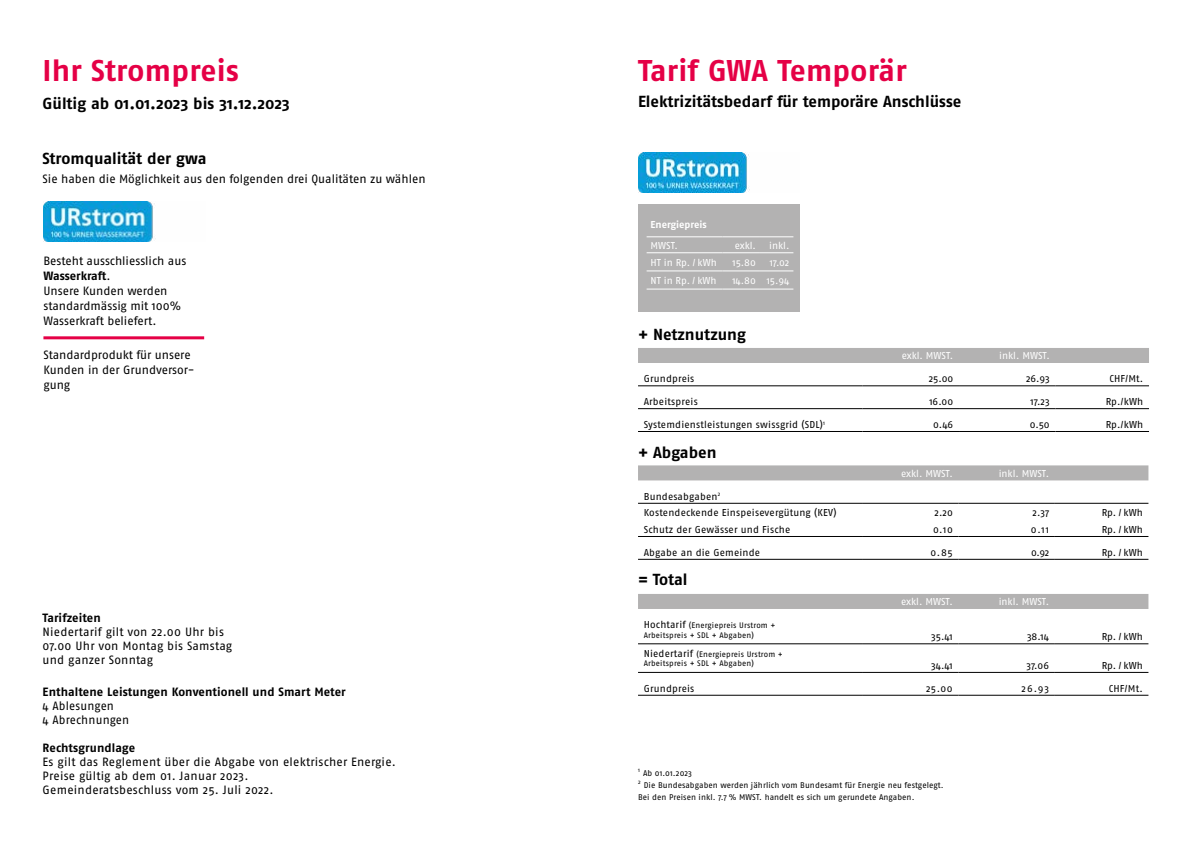
<style>
.page{position:relative;width:1191px;height:842px;background:#fff}
.page>*{position:absolute;margin:0;border:0;box-sizing:border-box;transform-origin:0 0}
.t1{font:700 30px "Fago Pro";letter-spacing:.01em;color:#e50046}
.t2{font:700 16px "Fago Pro";color:#000}
.t3{font:12px/15px "Fago Pro";color:#000}
.t4{font:12px/14px "Fago Pro";letter-spacing:.02em;color:#000}
.t5{font:700 12px "Fago Pro";letter-spacing:.005em;color:#000}
.t6{font:10px/16.6px "Fago Pro";letter-spacing:.015em;color:#000}
.t7{font:10px "Fago Pro";letter-spacing:-.005em;color:#fff}
.t8{font:700 10px "Fago Pro";color:#fff}
.t9{font:8.2px/12px "Fago Pro";letter-spacing:.005em;color:#000}
.t10{font:8px/9.6px "Fago Pro";letter-spacing:.02em;color:#000}
.s1{font-weight:700}
.s2{font-size:10px}
</style>
<div class="page">
<img style="left:43px;top:202px;width:113px;height:40px">
<hr style="left:43px;top:336px;width:161px;height:3px;background:#e50046">
<div style="left:638px;top:204px;width:161px;height:108px;background:#b3b2b2"></div>
<hr style="left:646px;top:237px;width:76px;height:1px;background:#fff">
<hr style="left:760px;top:237px;width:33px;height:1px;background:#fff">
<hr style="left:646px;top:253px;width:76px;height:1px;background:#fff">
<hr style="left:760px;top:253px;width:33px;height:1px;background:#fff">
<hr style="left:646px;top:271px;width:76px;height:1px;background:#fff">
<hr style="left:760px;top:271px;width:33px;height:1px;background:#fff">
<hr style="left:646px;top:289px;width:76px;height:1px;background:#fff">
<hr style="left:760px;top:289px;width:33px;height:1px;background:#fff">
<hr style="left:722px;top:237px;width:38px;height:1px;background:#fff">
<hr style="left:722px;top:253px;width:38px;height:1px;background:#fff">
<hr style="left:722px;top:271px;width:38px;height:1px;background:#fff">
<hr style="left:722px;top:289px;width:38px;height:1px;background:#fff">
<img style="left:638px;top:152px;width:112px;height:40px">
<div style="left:638px;top:348px;width:511px;height:15px;background:#b3b2b2"></div>
<hr style="left:638px;top:386px;width:224px;height:1px;background:#000">
<hr style="left:862px;top:386px;width:97px;height:1px;background:#000">
<hr style="left:959px;top:386px;width:96px;height:1px;background:#000">
<hr style="left:1055px;top:386px;width:94px;height:1px;background:#000">
<hr style="left:638px;top:408px;width:224px;height:1px;background:#000">
<hr style="left:862px;top:408px;width:97px;height:1px;background:#000">
<hr style="left:959px;top:408px;width:96px;height:1px;background:#000">
<hr style="left:1055px;top:408px;width:94px;height:1px;background:#000">
<hr style="left:638px;top:431px;width:224px;height:1px;background:#000">
<hr style="left:862px;top:431px;width:97px;height:1px;background:#000">
<hr style="left:959px;top:431px;width:96px;height:1px;background:#000">
<hr style="left:1055px;top:431px;width:94px;height:1px;background:#000">
<div style="left:638px;top:465px;width:510px;height:15px;background:#b3b2b2"></div>
<hr style="left:638px;top:559px;width:224px;height:1px;background:#000">
<hr style="left:862px;top:559px;width:96px;height:1px;background:#000">
<hr style="left:958px;top:559px;width:96px;height:1px;background:#000">
<hr style="left:1054px;top:559px;width:94px;height:1px;background:#000">
<hr style="left:638px;top:503px;width:224px;height:1px;background:#000">
<hr style="left:862px;top:503px;width:96px;height:1px;background:#000">
<hr style="left:958px;top:503px;width:96px;height:1px;background:#000">
<hr style="left:1054px;top:503px;width:94px;height:1px;background:#000">
<hr style="left:638px;top:536px;width:224px;height:1px;background:#000">
<hr style="left:862px;top:536px;width:96px;height:1px;background:#000">
<hr style="left:958px;top:536px;width:96px;height:1px;background:#000">
<hr style="left:1054px;top:536px;width:94px;height:1px;background:#000">
<div style="left:638px;top:594px;width:510px;height:15px;background:#b3b2b2"></div>
<hr style="left:638px;top:644px;width:224px;height:1px;background:#000">
<hr style="left:862px;top:644px;width:96px;height:1px;background:#000">
<hr style="left:958px;top:644px;width:96px;height:1px;background:#000">
<hr style="left:1054px;top:644px;width:94px;height:1px;background:#000">
<hr style="left:638px;top:672px;width:224px;height:1px;background:#000">
<hr style="left:862px;top:672px;width:96px;height:1px;background:#000">
<hr style="left:958px;top:672px;width:96px;height:1px;background:#000">
<hr style="left:1054px;top:672px;width:94px;height:1px;background:#000">
<hr style="left:638px;top:695px;width:224px;height:1px;background:#000">
<hr style="left:862px;top:695px;width:96px;height:1px;background:#000">
<hr style="left:958px;top:695px;width:96px;height:1px;background:#000">
<hr style="left:1054px;top:695px;width:94px;height:1px;background:#000">
<h1 class="t1" style="left:43px;top:52px;width:198px">Ihr Strompreis</h1>
<h2 class="t2" style="left:43px;top:93px;width:249px">Gültig ab 01.01.2023 bis 31.12.2023</h2>
<h2 class="t2" style="left:43px;top:149px;width:165px">Stromqualität der gwa</h2>
<p class="t3" style="left:43px;top:172px;width:384px">Sie haben die Möglichkeit aus den folgenden drei Qualitäten zu wählen</p>
<p class="t3" style="left:43px;top:254px;width:144px">Besteht ausschliesslich aus<br><span class="s1">Wasserkraft</span>.<br>Unsere Kunden werden standardmässig mit 100%<br>Wasserkraft beliefert.</p>
<p class="t3" style="left:43px;top:347px;width:153px">Standardprodukt für unsere<br>Kunden in der Grundversor&shy;gung</p>
<p class="t5" style="left:43px;top:610px;width:60px">Tarifzeiten</p>
<p class="t4" style="left:43px;top:625px;width:191px">Niedertarif gilt von 22.00 Uhr bis<br>07.00 Uhr von Montag bis Samstag und ganzer Sonntag</p>
<p class="t5" style="left:43px;top:685px;width:305px">Enthaltene Leistungen Konventionell und Smart Meter</p>
<p class="t3" style="left:43px;top:699px;width:88px;line-height:14px">4 Ablesungen<br>4 Abrechnungen</p>
<p class="t5" style="left:43px;top:741px;width:94px">Rechtsgrundlage</p>
<p class="t4" style="left:43px;top:755px;width:355px">Es gilt das Reglement über die Abgabe von elektrischer Energie.<br>Preise gültig ab dem 01. Januar 2023.<br>Gemeinderatsbeschluss vom 25. Juli 2022.</p>
<h1 class="t1" style="left:638px;top:52px;width:270px">Tarif GWA Temporär</h1>
<h2 class="t2" style="left:638px;top:91px;width:325px">Elektrizitätsbedarf für temporäre Anschlüsse</h2>
<p class="t8" style="left:650px;top:219px;width:58px">Energiepreis</p>
<p class="t7" style="left:650px;top:239px;width:29px">MWST.</p>
<p class="t7" style="left:734px;top:239px;width:23px">exkl.</p>
<p class="t7" style="left:769px;top:239px;width:22px">inkl.</p>
<p class="t7" style="left:650px;top:256px;width:68px">HT in Rp. / kWh</p>
<p class="t7" style="left:732px;top:256px;width:25px">15.80</p>
<p class="t7" style="left:769px;top:256px;width:21px">17.02</p>
<p class="t7" style="left:650px;top:274px;width:68px">NT in Rp. / kWh</p>
<p class="t7" style="left:732px;top:274px;width:59px">14.80 15.94</p>
<h2 class="t2" style="left:638px;top:325px;width:109px">+ Netznutzung</h2>
<p class="t7" style="left:901px;top:350px;width:53px">exkl. MWST.</p>
<p class="t7" style="left:999px;top:350px;width:52px">inkl. MWST.</p>
<p class="t6" style="left:643px;top:370px;width:52px">Grundpreis</p>
<p class="t6" style="left:929px;top:370px;width:26px">25.00</p>
<p class="t6" style="left:1026px;top:370px;width:25px">26.93</p>
<p class="t6" style="left:1109px;top:370px;width:35px">CHF/Mt.</p>
<p class="t6" style="left:643px;top:393px;width:56px">Arbeitspreis</p>
<p class="t6" style="left:929px;top:393px;width:26px">16.00</p>
<p class="t6" style="left:1030px;top:393px;width:21px">17.23</p>
<p class="t6" style="left:1105px;top:393px;width:39px">Rp./kWh</p>
<p class="t6" style="left:643px;top:416px;width:183px">Systemdienstleistungen swissgrid (SDL)<sup>1</sup></p>
<p class="t6" style="left:933px;top:416px;width:22px">0.46</p>
<p class="t6" style="left:1029px;top:416px;width:22px">0.50</p>
<p class="t6" style="left:1105px;top:416px;width:39px">Rp./kWh</p>
<p class="t7" style="left:901px;top:467px;width:53px">exkl. MWST.</p>
<p class="t7" style="left:998px;top:467px;width:52px">inkl. MWST.</p>
<p class="t6" style="left:643px;top:488px;width:194px">Bundesabgaben<sup>2<br></sup>Kostendeckende Einspeisevergütung (KEV)</p>
<h2 class="t2" style="left:638px;top:442px;width:80px">+ Abgaben</h2>
<p class="t6" style="left:934px;top:504px;width:20px">2.20</p>
<p class="t6" style="left:1032px;top:504px;width:18px">2.37</p>
<p class="t6" style="left:1101px;top:504px;width:43px">Rp. / kWh</p>
<p class="t6" style="left:643px;top:521px;width:148px">Schutz der Gewässer und Fische</p>
<p class="t6" style="left:933px;top:521px;width:21px">0.10</p>
<p class="t6" style="left:1030px;top:521px;width:20px">0.11</p>
<p class="t6" style="left:1101px;top:521px;width:43px">Rp. / kWh</p>
<p class="t6" style="left:643px;top:544px;width:118px">Abgabe an die Gemeinde</p>
<p class="t6" style="left:930px;top:544px;width:24px">0.85</p>
<p class="t6" style="left:1031px;top:544px;width:20px">0.92</p>
<p class="t6" style="left:1101px;top:544px;width:43px">Rp. / kWh</p>
<h2 class="t2" style="left:638px;top:570px;width:51px">= Total</h2>
<p class="t10" style="left:643px;top:621px;width:133px"><span class="s2">Hochtarif</span> (Energiepreis Urstrom +<br>Arbeitspreis + SDL + Abgaben)</p>
<p class="t10" style="left:643px;top:649px;width:141px"><span class="s2">Niedertarif</span> (Energiepreis Urstrom +<br>Arbeitspreis + SDL + Abgaben)</p>
<p class="t7" style="left:901px;top:596px;width:53px">exkl. MWST.</p>
<p class="t7" style="left:998px;top:596px;width:52px">inkl. MWST.</p>
<p class="t6" style="left:931px;top:628px;width:23px">35.41</p>
<p class="t6" style="left:1027px;top:628px;width:24px">38.14</p>
<p class="t6" style="left:1101px;top:628px;width:43px">Rp. / kWh</p>
<p class="t6" style="left:931px;top:657px;width:23px">34.41</p>
<p class="t6" style="left:1026px;top:657px;width:24px">37.06</p>
<p class="t6" style="left:1101px;top:657px;width:43px">Rp. / kWh</p>
<p class="t6" style="left:643px;top:680px;width:52px">Grundpreis</p>
<p class="t6" style="left:926px;top:680px;width:28px">25.00</p>
<p class="t6" style="left:1021px;top:680px;width:29px">26.93</p>
<p class="t6" style="left:1109px;top:680px;width:35px">CHF/Mt.</p>
<p class="t9" style="left:638px;top:767px;width:307px"><sup>1</sup> Ab 01.01.2023<br><sup>2</sup> Die Bundesabgaben werden jährlich vom Bundesamt für Energie neu festgelegt.<br>Bei den Preisen inkl. 7.7 % MWST. handelt es sich um gerundete Angaben.</p>
</div>
